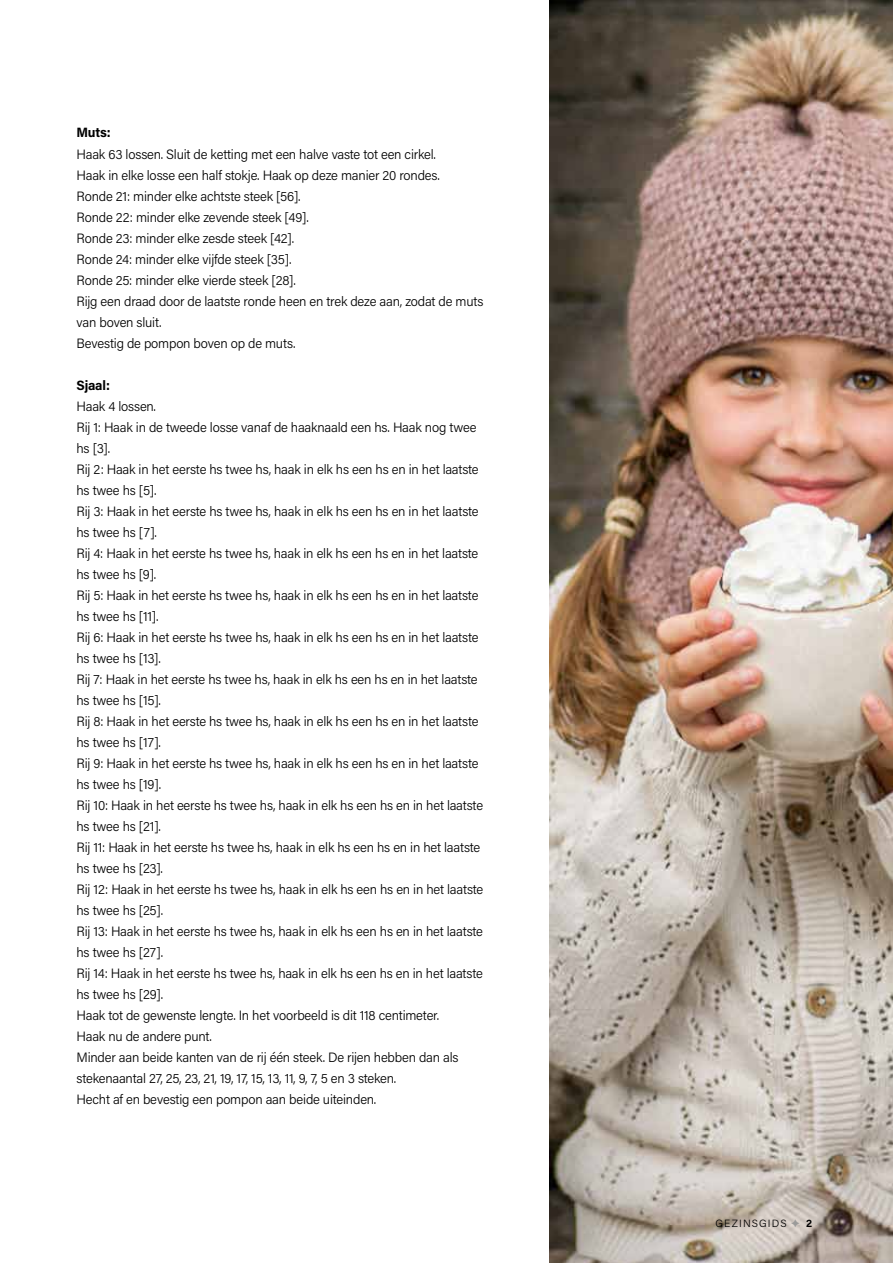
<style>
.page{position:relative;width:893px;height:1263px;background:#fff}
.page>*{position:absolute;margin:0;border:0;box-sizing:border-box;transform-origin:0 0}
.t1{font:300 13.5px/21px "Acumin Pro";letter-spacing:-.015em;color:#000}
.t2{font:700 13.5px "Acumin Pro";letter-spacing:-.02em;color:#000}
.t3{font:300 10.5px "Acumin Pro";letter-spacing:.105em;color:#000}
.s1{color:#9b9b9a}
.s2{font-weight:700}
</style>
<div class="page">
<img style="left:550px;top:0;width:343px;height:1263px">
<p class="t2" style="left:77px;top:123px;width:36px">Muts:</p>
<p class="t1" style="left:77px;top:143px;width:409px">Haak 63 lossen. Sluit de ketting met een halve vaste tot een cirkel.<br>Haak in elke losse een half stokje. Haak op deze manier 20 rondes.<br>Ronde 21: minder elke achtste steek [56].<br>Ronde 22: minder elke zevende steek [49].<br>Ronde 23: minder elke zesde steek [42].<br>Ronde 24: minder elke vijfde steek [35].<br>Ronde 25: minder elke vierde steek [28].<br>Rijg een draad door de laatste ronde heen en trek deze aan, zodat de muts van boven sluit.<br>Bevestig de pompon boven op de muts.</p>
<p class="t2" style="left:77px;top:375px;width:35px">Sjaal:</p>
<p class="t1" style="left:77px;top:395px;width:408px">Haak 4 lossen.<br>Rij 1: Haak in de tweede losse vanaf de haaknaald een hs. Haak nog twee hs [3].<br>Rij 2: Haak in het eerste hs twee hs, haak in elk hs een hs en in het laatste hs twee hs [5].<br>Rij 3: Haak in het eerste hs twee hs, haak in elk hs een hs en in het laatste hs twee hs [7].<br>Rij 4: Haak in het eerste hs twee hs, haak in elk hs een hs en in het laatste hs twee hs [9].<br>Rij 5: Haak in het eerste hs twee hs, haak in elk hs een hs en in het laatste hs twee hs [11].<br>Rij 6: Haak in het eerste hs twee hs, haak in elk hs een hs en in het laatste hs twee hs [13].<br>Rij 7: Haak in het eerste hs twee hs, haak in elk hs een hs en in het laatste hs twee hs [15].<br>Rij 8: Haak in het eerste hs twee hs, haak in elk hs een hs en in het laatste hs twee hs [17].<br>Rij 9: Haak in het eerste hs twee hs, haak in elk hs een hs en in het laatste hs twee hs [19].<br>Rij 10: Haak in het eerste hs twee hs, haak in elk hs een hs en in het laatste hs twee hs [21].<br>Rij 11: Haak in het eerste hs twee hs, haak in elk hs een hs en in het laatste hs twee hs [23].<br>Rij 12: Haak in het eerste hs twee hs, haak in elk hs een hs en in het laatste hs twee hs [25].<br>Rij 13: Haak in het eerste hs twee hs, haak in elk hs een hs en in het laatste hs twee hs [27].<br>Rij 14: Haak in het eerste hs twee hs, haak in elk hs een hs en in het laatste hs twee hs [29].<br>Haak tot de gewenste lengte. In het voorbeeld is dit 118 centimeter.<br>Haak nu de andere punt.<br>Minder aan beide kanten van de rij één steek. De rijen hebben dan als stekenaantal 27, 25, 23, 21, 19, 17, 15, 13, 11, 9, 7, 5 en 3 steken.<br>Hecht af en bevestig een pompon aan beide uiteinden.</p>
<p class="t3" style="left:716px;top:1216px;width:98px">GEZINSGIDS <span class="s1">✦</span> <span class="s2">2</span></p>
</div>
